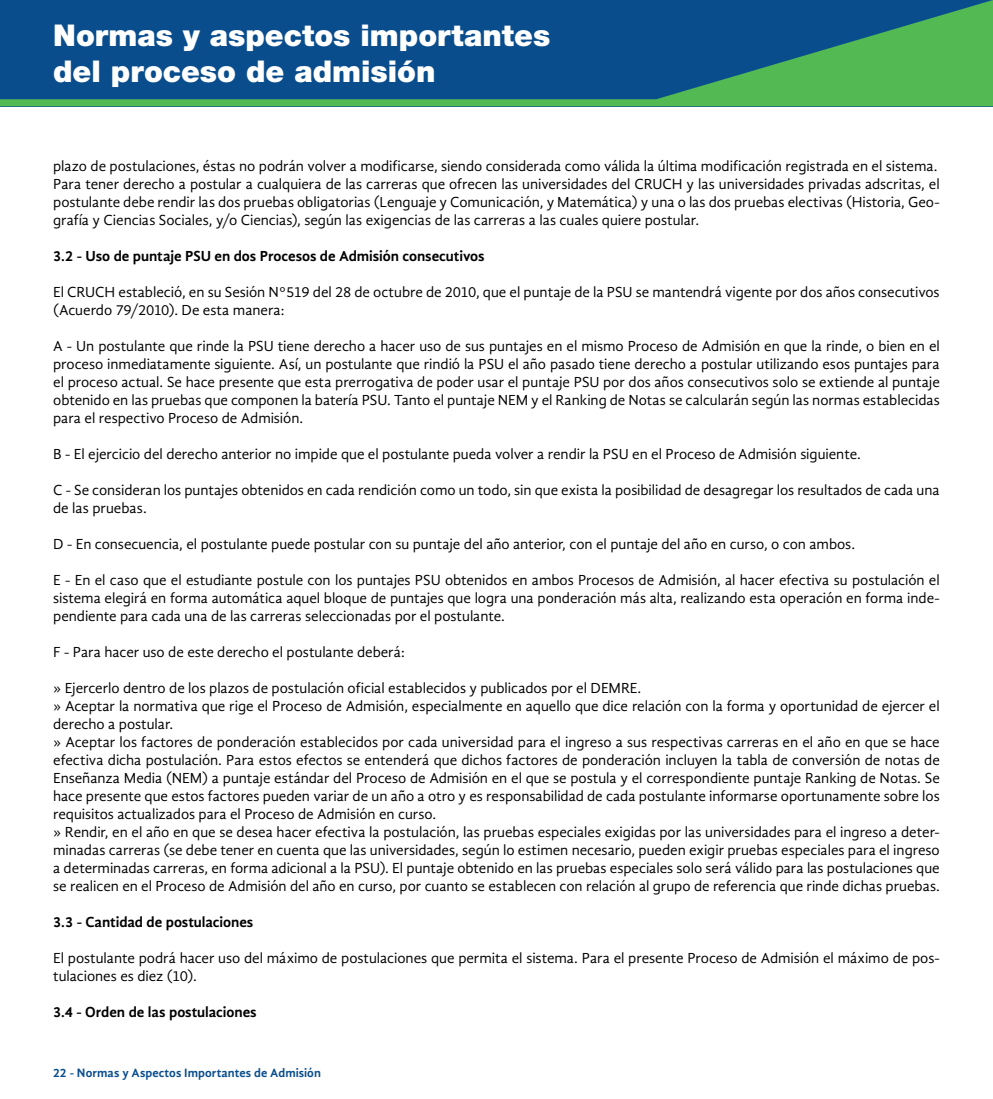
<style>
.page{position:relative;width:993px;height:1099px;background:#fff}
.page>*{position:absolute;margin:0;border:0;box-sizing:border-box;transform-origin:0 0}
.t1{font:900 30px/36px "Helvetica Neue LT Std";color:#fff}
.t2{font:15px/18px "Gandhi Sans";letter-spacing:-.005em;color:#000;text-align:justify}
.t3{font:700 15px "Gandhi Sans";letter-spacing:-.005em;color:#000}
.t4{font:700 12.5px "Gandhi Sans";letter-spacing:.005em;color:#094d8d}
</style>
<div class="page">
<svg style="left:0;top:0;width:992px;height:106px;background:#19647f"></svg>
<h1 class="t1" style="left:53px;top:17px;width:498px">Normas y aspectos importantes del proceso de admisión</h1>
<p class="t2" style="left:53px;top:157px;width:885px">plazo de postulaciones, éstas no podrán volver a modificarse, siendo considerada como válida la última modificación registrada en el sistema.</p>
<p class="t2" style="left:53px;top:175px;width:887px">Para tener derecho a postular a cualquiera de las carreras que ofrecen las universidades del CRUCH y las universidades privadas adscritas, el postulante debe rendir las dos pruebas obligatorias (Lenguaje y Comunicación, y Matemática) y una o las dos pruebas electivas (Historia, Geo&shy;grafía y Ciencias Sociales, y/o Ciencias), según las exigencias de las carreras a las cuales quiere postular.</p>
<p class="t3" style="left:53px;top:247px;width:433px">3.2 - Uso de puntaje PSU en dos Procesos de Admisión consecutivos</p>
<p class="t2" style="left:53px;top:283px;width:887px">El CRUCH estableció, en su Sesión N°519 del 28 de octubre de 2010, que el puntaje de la PSU se mantendrá vigente por dos años consecutivos (Acuerdo 79/2010). De esta manera:</p>
<p class="t2" style="left:53px;top:337px;width:887px">A - Un postulante que rinde la PSU tiene derecho a hacer uso de sus puntajes en el mismo Proceso de Admisión en que la rinde, o bien en el proceso inmediatamente siguiente. Así, un postulante que rindió la PSU el año pasado tiene derecho a postular utilizando esos puntajes para el proceso actual. Se hace presente que esta prerrogativa de poder usar el puntaje PSU por dos años consecutivos solo se extiende al puntaje obtenido en las pruebas que componen la batería PSU. Tanto el puntaje NEM y el Ranking de Notas se calcularán según las normas establecidas para el respectivo Proceso de Admisión.</p>
<p class="t2" style="left:53px;top:445px;width:809px">B - El ejercicio del derecho anterior no impide que el postulante pueda volver a rendir la PSU en el Proceso de Admisión siguiente.</p>
<p class="t2" style="left:53px;top:481px;width:887px">C - Se consideran los puntajes obtenidos en cada rendición como un todo, sin que exista la posibilidad de desagregar los resultados de cada una de las pruebas.</p>
<p class="t2" style="left:53px;top:535px;width:803px">D - En consecuencia, el postulante puede postular con su puntaje del año anterior, con el puntaje del año en curso, o con ambos.</p>
<p class="t2" style="left:53px;top:571px;width:887px">E - En el caso que el estudiante postule con los puntajes PSU obtenidos en ambos Procesos de Admisión, al hacer efectiva su postulación el sistema elegirá en forma automática aquel bloque de puntajes que logra una ponderación más alta, realizando esta operación en forma inde&shy;pendiente para cada una de las carreras seleccionadas por el postulante.</p>
<p class="t2" style="left:53px;top:643px;width:353px">F - Para hacer uso de este derecho el postulante deberá:</p>
<p class="t2" style="left:53px;top:679px;width:589px">» Ejercerlo dentro de los plazos de postulación oficial establecidos y publicados por el DEMRE.</p>
<p class="t2" style="left:53px;top:697px;width:887px">» Aceptar la normativa que rige el Proceso de Admisión, especialmente en aquello que dice relación con la forma y oportunidad de ejercer el derecho a postular.</p>
<p class="t2" style="left:53px;top:733px;width:887px">» Aceptar los factores de ponderación establecidos por cada universidad para el ingreso a sus respectivas carreras en el año en que se hace efectiva dicha postulación. Para estos efectos se entenderá que dichos factores de ponderación incluyen la tabla de conversión de notas de Enseñanza Media (NEM) a puntaje estándar del Proceso de Admisión en el que se postula y el correspondiente puntaje Ranking de Notas. Se hace presente que estos factores pueden variar de un año a otro y es responsabilidad de cada postulante informarse oportunamente sobre los requisitos actualizados para el Proceso de Admisión en curso.</p>
<p class="t2" style="left:53px;top:823px;width:887px">» Rendir, en el año en que se desea hacer efectiva la postulación, las pruebas especiales exigidas por las universidades para el ingreso a deter&shy;minadas carreras (se debe tener en cuenta que las universidades, según lo estimen necesario, pueden exigir pruebas especiales para el ingreso a determinadas carreras, en forma adicional a la PSU). El puntaje obtenido en las pruebas especiales solo será válido para las postulaciones que se realicen en el Proceso de Admisión del año en curso, por cuanto se establecen con relación al grupo de referencia que rinde dichas pruebas.</p>
<p class="t3" style="left:53px;top:913px;width:202px">3.3 - Cantidad de postulaciones</p>
<p class="t2" style="left:53px;top:949px;width:887px">El postulante podrá hacer uso del máximo de postulaciones que permita el sistema. Para el presente Proceso de Admisión el máximo de pos&shy;tulaciones es diez (10).</p>
<p class="t3" style="left:53px;top:1003px;width:205px">3.4 - Orden de las postulaciones</p>
<p class="t4" style="left:53px;top:1065px;width:269px">22 - Normas y Aspectos Importantes de Admisión</p>
</div>
